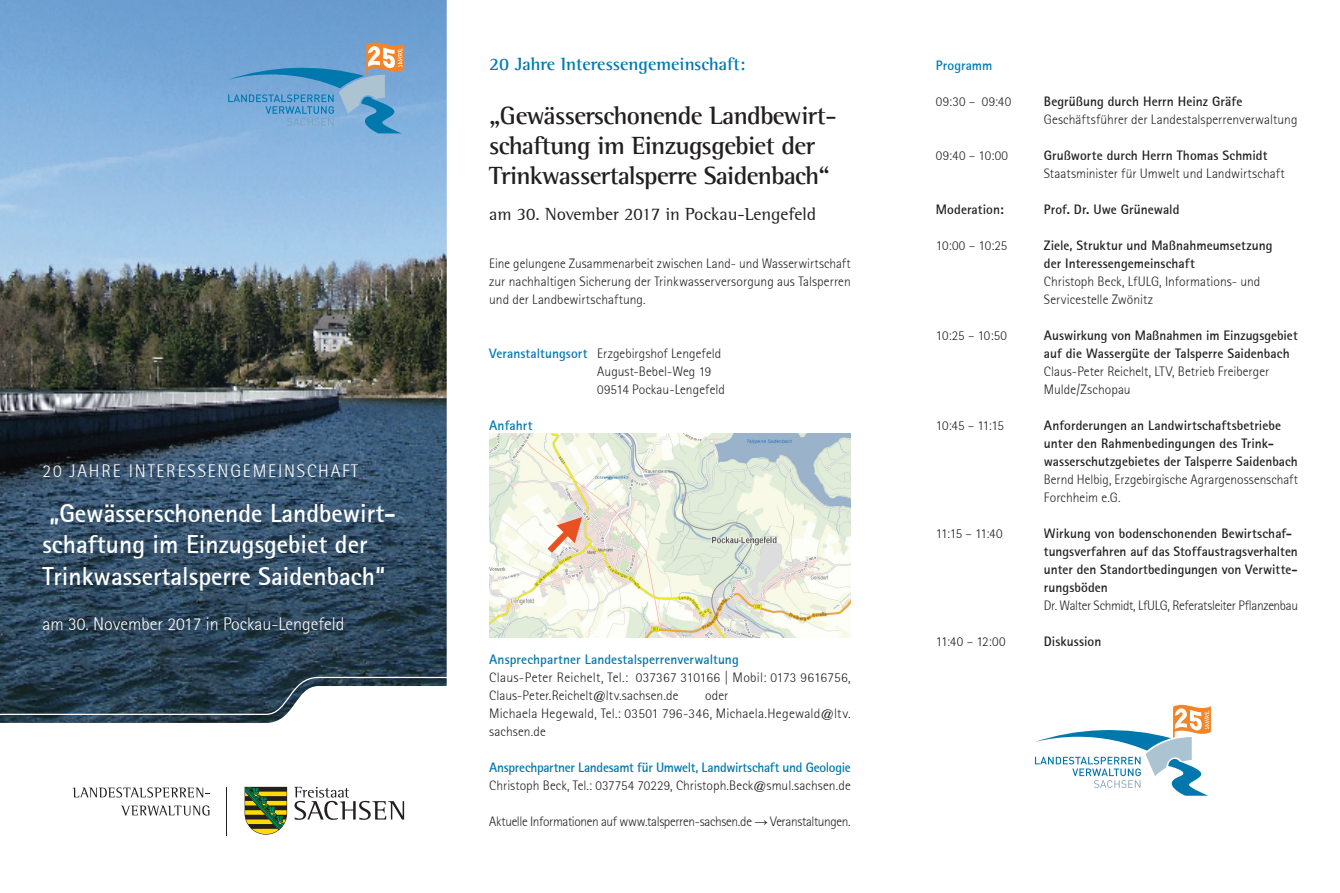
<style>
.page{position:relative;width:1340px;height:893px;background:#fff}
.page>*{position:absolute;margin:0;border:0;box-sizing:border-box;transform-origin:0 0}
.t1{font:700 25.5px/31.5px "Rotis Sans Serif";color:#fff}
.t2{font:700 25.5px/30px "Rotis Semi Serif";letter-spacing:-.025em;color:#231f20}
.t3{font:300 18px "Rotis Sans Serif";color:#fff}
.t4{font:18px "Rotis Semi Serif";color:#231f20}
.t5{font:700 18px "Rotis Semi Serif";color:#0078ae}
.t6{font:300 18px "Rotis Sans Serif";letter-spacing:.1em;color:#fff}
.t7{font:300 13.5px/18px "Rotis Sans Serif";color:#231f20}
.t8{font:700 13.5px/18px "Rotis Sans Serif";letter-spacing:.005em;color:#231f20}
.t9{font:700 13.5px "Rotis Sans Serif";letter-spacing:-.005em;color:#0078ae}
.t10{font:300 13.5px "Rotis Sans Serif";letter-spacing:-.025em;color:#231f20}
.s1{font-weight:700;color:#0078ae}
.s2{font-family:"Arial";font-weight:400}
</style>
<div class="page">
<img style="left:0;top:0;width:446px;height:723px">
<svg style="left:294px;top:787px;width:110px;height:33px"></svg>
<svg style="left:244px;top:787px;width:43px;height:48px;background:#798137"></svg>
<hr style="left:226px;top:787px;width:1px;height:49px;background:#231f20">
<svg style="left:73px;top:787px;width:137px;height:10px"></svg>
<svg style="left:121px;top:805px;width:88px;height:10px"></svg>
<svg style="left:228px;top:43px;width:176px;height:90px;background:#73a4cb"></svg>
<svg style="left:1035px;top:705px;width:175px;height:91px"></svg>
<img style="left:489px;top:434px;width:361px;height:204px">
<svg style="left:541px;top:517px;width:41px;height:42px"></svg>
<h2 class="t6" style="left:43px;top:461px;width:317px">20 JAHRE INTERESSENGEMEINSCHAFT</h2>
<h1 class="t1" style="left:43px;top:497px;width:355px">„Gewässerschonende Landbewirt&shy;schaftung im Einzugsgebiet der<br>Trinkwassertalsperre Saidenbach“</h1>
<h2 class="t3" style="left:43px;top:614px;width:303px">am 30. November 2017 in Pockau-Lengefeld</h2>
<h2 class="t5" style="left:489px;top:53px;width:258px">20 Jahre Interessengemeinschaft:</h2>
<h1 class="t2" style="left:489px;top:100px;width:349px">„Gewässerschonende Landbewirt&shy;schaftung im Einzugsgebiet der<br>Trinkwassertalsperre Saidenbach“</h1>
<h2 class="t4" style="left:489px;top:203px;width:328px">am 30. November 2017 in Pockau-Lengefeld</h2>
<p class="t7" style="left:489px;top:254px;width:363px;text-align:justify">Eine gelungene Zusammenarbeit zwischen Land- und Wasserwirtschaft zur nachhaltigen Sicherung der Trinkwasserversorgung aus Talsperren und der Landbewirtschaftung.</p>
<p class="t7" style="left:597px;top:344px;width:129px;text-indent:-108px"><span class="s1">Veranstaltungsort</span> Erzgebirgshof Lengefeld<br>August-Bebel-Weg 19<br>09514 Pockau-Lengefeld</p>
<p class="t9" style="left:489px;top:417px;width:45px">Anfahrt</p>
<p class="t9" style="left:489px;top:651px;width:251px">Ansprechpartner Landestalsperrenverwaltung</p>
<p class="t7" style="left:489px;top:668px;width:363px">Claus-Peter Reichelt, Tel.: 037367 310166 | Mobil: 0173 9616756,<br>Claus-Peter.Reichelt@ltv.sachsen.de</p>
<p class="t7" style="left:489px;top:686px;width:363px;text-indent:216px">oder<br>Michaela Hegewald, Tel.: 03501 796-346, Michaela.Hegewald@ltv. sachsen.de</p>
<p class="t9" style="left:489px;top:759px;width:363px">Ansprechpartner Landesamt für Umwelt, Landwirtschaft und Geologie</p>
<p class="t7" style="left:489px;top:776px;width:363px">Christoph Beck, Tel.: 037754 70229, Christoph.Beck@smul.sachsen.de</p>
<p class="t10" style="left:489px;top:814px;width:363px">Aktuelle Informationen auf www.talsperren-sachsen.de <span class="s2">→</span> Veranstaltungen.</p>
<p class="t9" style="left:935px;top:57px;width:58px">Programm</p>
<p class="t7" style="left:935px;top:92px;width:77px">09:30 – 09:40</p>
<p class="t8" style="left:1043px;top:92px;width:200px">Begrüßung durch Herrn Heinz Gräfe</p>
<p class="t7" style="left:1043px;top:110px;width:255px">Geschäftsführer der Landestalsperrenverwaltung</p>
<p class="t7" style="left:935px;top:146px;width:74px">09:40 – 10:00</p>
<p class="t8" style="left:1043px;top:146px;width:225px">Grußworte durch Herrn Thomas Schmidt</p>
<p class="t7" style="left:1043px;top:164px;width:242px">Staatsminister für Umwelt und Landwirtschaft</p>
<p class="t8" style="left:935px;top:200px;width:69px">Moderation:</p>
<p class="t8" style="left:1043px;top:200px;width:137px">Prof. Dr. Uwe Grünewald</p>
<p class="t7" style="left:935px;top:236px;width:73px">10:00 – 10:25</p>
<p class="t8" style="left:1043px;top:236px;width:230px">Ziele, Struktur und Maßnahmeumsetzung der Interessengemeinschaft</p>
<p class="t7" style="left:1043px;top:272px;width:218px">Christoph Beck, LfULG, Informations- und<br>Servicestelle Zwönitz</p>
<p class="t7" style="left:935px;top:326px;width:73px">10:25 – 10:50</p>
<p class="t8" style="left:1043px;top:326px;width:255px">Auswirkung von Maßnahmen im Einzugsgebiet auf die Wassergüte der Talsperre Saidenbach</p>
<p class="t7" style="left:1043px;top:362px;width:227px">Claus-Peter Reichelt, LTV, Betrieb Freiberger<br>Mulde/Zschopau</p>
<p class="t7" style="left:935px;top:416px;width:69px">10:45 – 11:15</p>
<p class="t8" style="left:1043px;top:416px;width:255px">Anforderungen an Landwirtschaftsbetriebe unter den Rahmenbedingungen des Trink&shy;wasserschutzgebietes der Talsperre Saidenbach</p>
<p class="t7" style="left:1043px;top:470px;width:256px">Bernd Helbig, Erzgebirgische Agrargenossenschaft<br>Forchheim e.G.</p>
<p class="t7" style="left:935px;top:524px;width:68px">11:15 – 11:40</p>
<p class="t8" style="left:1043px;top:524px;width:255px">Wirkung von bodenschonenden Bewirtschaf&shy;tungsverfahren auf das Stoffaustragsverhalten unter den Standortbedingungen von Verwitte&shy;rungsböden</p>
<p class="t10" style="left:1043px;top:598px;width:256px">Dr. Walter Schmidt, LfULG, Referatsleiter Pflanzenbau</p>
<p class="t7" style="left:935px;top:632px;width:71px">11:40 – 12:00</p>
<p class="t8" style="left:1043px;top:632px;width:59px">Diskussion</p>
</div>
